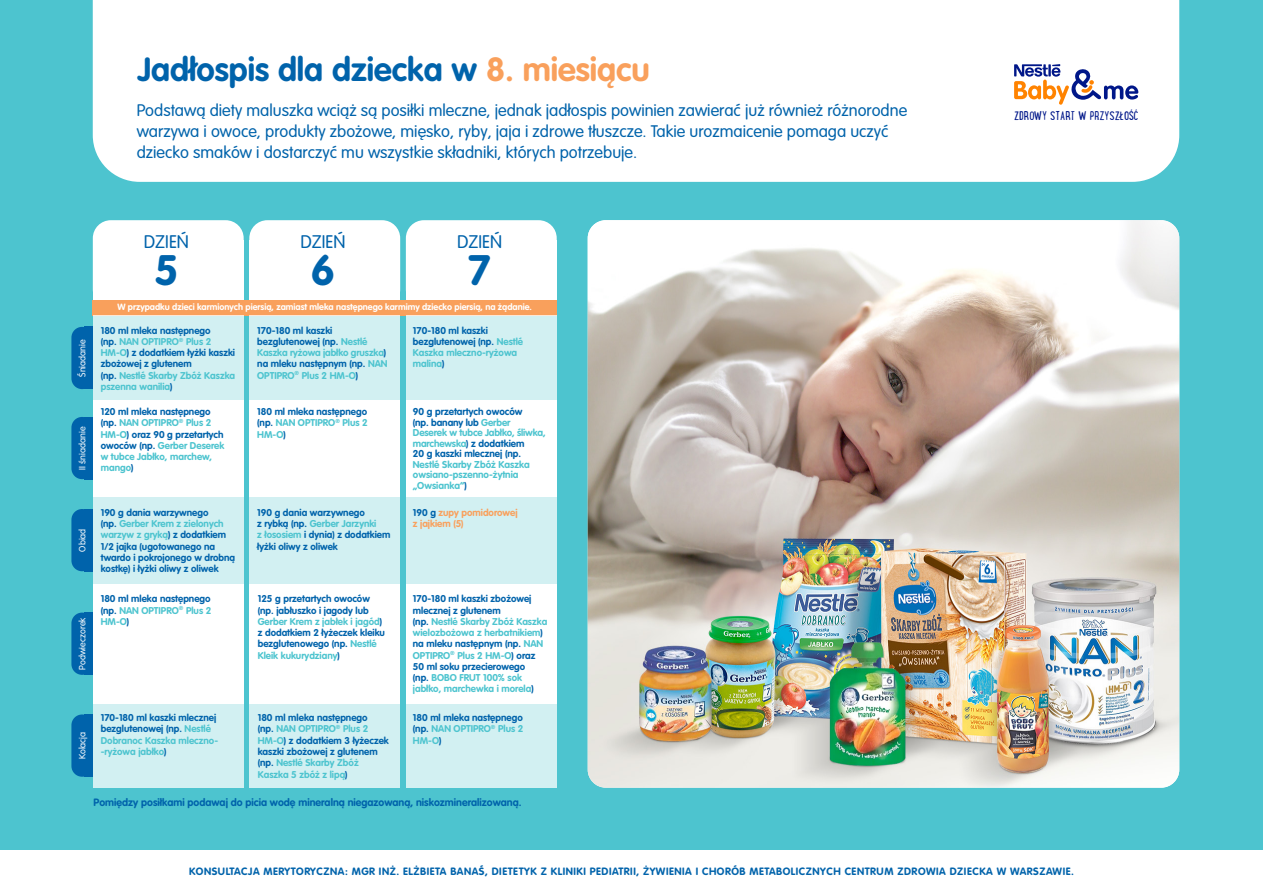
<style>
.page{position:relative;width:1263px;height:893px;background:#fff}
.page>*{position:absolute;margin:0;border:0;box-sizing:border-box;transform-origin:0 0}
.t1{font:700 42px "VAG Rounded LT Pro";color:#0063ab}
.t2{font:700 33px "VAG Rounded LT Pro";color:#0063ab}
.t3{font:300 18px "VAG Rounded LT Pro";color:#0063ab}
.t4{font:300 16.5px/21px "VAG Rounded LT Pro";color:#0063ab}
.t5{font:13.2px "Lunch Box";color:#001789}
.t6{font:700 10.5px "VAG Rounded LT Pro";letter-spacing:.05em;color:#0063ab}
.t7{font:700 10.5px "VAG Rounded LT Pro";color:#0063ab}
.t8{font:700 9.9px/10.5px "VAG Rounded LT Pro";letter-spacing:-.01em;color:#0063ab}
.t9{font:700 9.9px/10.5px "VAG Rounded LT Pro";color:#4dc4cf}
.t10{font:700 9.75px/11.2px "VAG Rounded LT Pro";color:#0063ab}
.t11{font:700 9.75px/11.2px "VAG Rounded LT Pro";color:#4dc4cf}
.t12{font:700 9.75px/11.2px "VAG Rounded LT Pro";color:#f9a05c}
.t13{font:700 9px "VAG Rounded LT Pro";color:#fff}
.t14{font:300 9px "VAG Rounded LT Pro";color:#fff}
.s1{color:#f9a05c}
.s2{color:#4dc4cf}
.s3{color:#0063ab}
</style>
<div class="page">
<div style="left:1px;top:1px;width:1261px;height:891px;background:#4dc4cf"></div>
<div style="left:71px;top:714px;width:22px;height:63px;background:#0063ab;border-radius:11px"></div>
<div style="left:71px;top:613px;width:22px;height:62px;background:#0063ab;border-radius:11px"></div>
<div style="left:71px;top:509px;width:22px;height:62px;background:#0063ab;border-radius:11px"></div>
<div style="left:71px;top:417px;width:22px;height:62px;background:#0063ab;border-radius:11px"></div>
<div style="left:71px;top:327px;width:22px;height:62px;background:#0063ab;border-radius:11px"></div>
<div style="left:84px;top:714px;width:9px;height:63px;background:#0063ab"></div>
<div style="left:84px;top:613px;width:9px;height:62px;background:#0063ab"></div>
<div style="left:84px;top:509px;width:9px;height:62px;background:#0063ab"></div>
<div style="left:84px;top:417px;width:9px;height:62px;background:#0063ab"></div>
<div style="left:84px;top:327px;width:9px;height:62px;background:#0063ab"></div>
<div style="left:93px;top:220px;width:151px;height:87px;background:#fff;border-radius:18px"></div>
<div style="left:249px;top:220px;width:151px;height:87px;background:#fff;border-radius:18px"></div>
<div style="left:406px;top:220px;width:151px;height:87px;background:#fff;border-radius:18px"></div>
<div style="left:93px;top:1px;width:1086px;height:181px;background:#fff"></div>
<div style="left:93px;top:241px;width:151px;height:67px;background:#fff"></div>
<div style="left:249px;top:241px;width:151px;height:67px;background:#fff"></div>
<div style="left:406px;top:241px;width:151px;height:67px;background:#fff"></div>
<div style="left:93px;top:300px;width:464px;height:15px;background:#f9a05c"></div>
<img style="left:588px;top:220px;width:591px;height:568px">
<div style="left:0;top:850px;width:1263px;height:43px;background:#fff"></div>
<div style="left:406px;top:315px;width:151px;height:86px;background:#d2f0f2"></div>
<div style="left:93px;top:315px;width:151px;height:86px;background:#d2f0f2"></div>
<div style="left:249px;top:315px;width:151px;height:86px;background:#d2f0f2"></div>
<div style="left:406px;top:703px;width:151px;height:85px;background:#d2f0f2"></div>
<div style="left:93px;top:703px;width:151px;height:85px;background:#d2f0f2"></div>
<div style="left:249px;top:703px;width:151px;height:85px;background:#d2f0f2"></div>
<div style="left:406px;top:400px;width:151px;height:96px;background:#fff"></div>
<div style="left:93px;top:400px;width:151px;height:96px;background:#fff"></div>
<div style="left:249px;top:400px;width:151px;height:96px;background:#fff"></div>
<div style="left:406px;top:584px;width:151px;height:119px;background:#fff"></div>
<div style="left:93px;top:584px;width:151px;height:119px;background:#fff"></div>
<div style="left:249px;top:584px;width:151px;height:119px;background:#fff"></div>
<div style="left:406px;top:496px;width:151px;height:88px;background:#d2f0f2"></div>
<div style="left:93px;top:496px;width:151px;height:88px;background:#d2f0f2"></div>
<div style="left:249px;top:496px;width:151px;height:88px;background:#d2f0f2"></div>
<svg style="left:1014px;top:64px;width:124px;height:41px;background:#cfc4ca"></svg>
<h2 class="t2" style="left:138px;top:48px;width:513px">Jadłospis dla dziecka w <span class="s1">8. miesiącu</span></h2>
<p class="t4" style="left:137px;top:100px;width:772px">Podstawą diety maluszka wciąż są posiłki mleczne, jednak jadłospis powinien zawierać już również różnorodne warzywa i owoce, produkty zbożowe, mięsko, ryby, jaja i zdrowe tłuszcze. Takie urozmaicenie pomaga uczyć dziecko smaków i dostarczyć mu wszystkie składniki, których potrzebuje.</p>
<h3 class="t3" style="left:144px;top:231px;width:47px">DZIEŃ</h3>
<h1 class="t1" style="left:154px;top:244px;width:26px">5</h1>
<h3 class="t3" style="left:300px;top:231px;width:47px">DZIEŃ</h3>
<h1 class="t1" style="left:311px;top:244px;width:26px">6</h1>
<h3 class="t3" style="left:457px;top:231px;width:47px">DZIEŃ</h3>
<h1 class="t1" style="left:468px;top:244px;width:24px">7</h1>
<p class="t14" style="left:77px;top:377px;width:39px;rotate:-90deg">Śniadanie</p>
<p class="t14" style="left:77px;top:470px;width:44px;rotate:-90deg">II śniadanie</p>
<p class="t14" style="left:77px;top:552px;width:25px;rotate:-90deg">Obiad</p>
<p class="t14" style="left:77px;top:670px;width:54px;rotate:-90deg">Podwieczorek</p>
<p class="t14" style="left:77px;top:759px;width:29px;rotate:-90deg">Kolacja</p>
<p class="t13" style="left:117px;top:302px;width:416px">W przypadku dzieci karmionych piersią, zamiast mleka następnego karmimy dziecko piersią, na żądanie.</p>
<p class="t10" style="left:101px;top:325px;width:136px">180 ml mleka następnego<br>(np. <span class="s2">NAN OPTIPRO</span><sup>®</sup> <span class="s2">Plus 2<br>HM-O</span>) z dodatkiem łyżki kaszki zbożowej z glutenem<br>(np. <span class="s2">Nestlé Skarby Zbóż Kaszka pszenna wanilia</span>)</p>
<p class="t10" style="left:257px;top:325px;width:132px">170-180 ml kaszki bezglutenowej (np. <span class="s2">Nestlé<br>Kaszka ryżowa jabłko gruszka</span>) na mleku następnym (np. <span class="s2">NAN<br>OPTIPRO</span><sup>®</sup> <span class="s2">Plus 2 HM-O</span>)</p>
<p class="t11" style="left:101px;top:406px;width:125px"><span class="s3">120 ml mleka następnego (np.</span> NAN OPTIPRO<sup>®</sup> Plus 2<br>HM-O<span class="s3">) oraz 90 g przetartych owoców (np.</span> Gerber Deserek w tubce Jabłko, marchew, mango<span class="s3">)</span></p>
<p class="t10" style="left:257px;top:406px;width:112px;text-align:justify">180 ml mleka następnego (np. <span class="s2">NAN OPTIPRO</span><sup>®</sup> <span class="s2">Plus 2<br>HM-O</span>)</p>
<p class="t10" style="left:101px;top:507px;width:136px">190 g dania warzywnego<br>(np. <span class="s2">Gerber Krem z zielonych warzyw z gryką</span>) z dodatkiem<br>1/2 jajka (ugotowanego na twardo i pokrojonego w drobną kostkę) i łyżki oliwy z oliwek</p>
<p class="t10" style="left:257px;top:507px;width:135px">190 g dania warzywnego<br>z rybką (np. <span class="s2">Gerber Jarzynki<br>z łososiem</span> i dynia) z dodatkiem łyżki oliwy z oliwek</p>
<p class="t10" style="left:101px;top:594px;width:112px;text-align:justify">180 ml mleka następnego (np. <span class="s2">NAN OPTIPRO</span><sup>®</sup> <span class="s2">Plus 2<br>HM-O</span>)</p>
<p class="t10" style="left:258px;top:594px;width:129px">125 g przetartych owoców (np. jabłuszko i jagody lub<br><span class="s2">Gerber Krem z jabłek i jagód</span>) z dodatkiem 2 łyżeczek kleiku bezglutenowego (np. <span class="s2">Nestlé<br>Kleik kukurydziany</span>)</p>
<p class="t10" style="left:101px;top:712px;width:119px">170-180 ml kaszki mlecznej bezglutenowej (np. <span class="s2">Nestlé<br>Dobranoc Kaszka mleczno--ryżowa jabłko</span>)</p>
<p class="t10" style="left:258px;top:712px;width:133px">180 ml mleka następnego<br>(np. <span class="s2">NAN OPTIPRO</span><sup>®</sup> <span class="s2">Plus 2<br>HM-O</span>) z dodatkiem 3 łyżeczek kaszki zbożowej z glutenem (np. <span class="s2">Nestlé Skarby Zbóż<br>Kaszka 5 zbóż z lipą</span>)</p>
<p class="t10" style="left:413px;top:325px;width:112px">170-180 ml kaszki bezglutenowej (np. <span class="s2">Nestlé<br>Kaszka mleczno-ryżowa malina</span>)</p>
<p class="t8" style="left:413px;top:406px;width:134px">90 g przetartych owoców<br>(np. banany lub <span class="s2">Gerber<br>Deserek w tubce Jabłko, śliwka, marchewska</span>) z dodatkiem<br>20 g kaszki mlecznej (np.</p>
<p class="t9" style="left:413px;top:459px;width:118px">Nestlé Skarby Zbóż Kaszka owsiano-pszenno-żytnia „Owsianka”<span class="s3">)</span></p>
<p class="t12" style="left:413px;top:507px;width:106px"><span class="s3">190 g</span> zupy pomidorowej z jajkiem (5)</p>
<p class="t11" style="left:413px;top:594px;width:136px"><span class="s3">170-180 ml kaszki zbożowej mlecznej z glutenem<br>(np.</span> Nestlé Skarby Zbóż Kaszka wielozbożowa z herbatnikiem<span class="s3">) na mleku następnym (np.</span> NAN<br>OPTIPRO<sup>®</sup> Plus 2 HM-O<span class="s3">) oraz<br>50 ml soku przecierowego<br>(np.</span> BOBO FRUT 100% sok jabłko, marchewka i morela<span class="s3">)</span></p>
<p class="t10" style="left:413px;top:712px;width:112px;text-align:justify">180 ml mleka następnego (np. <span class="s2">NAN OPTIPRO</span><sup>®</sup> <span class="s2">Plus 2<br>HM-O</span>)</p>
<p class="t7" style="left:94px;top:795px;width:429px">Pomiędzy posiłkami podawaj do picia wodę mineralną niegazowaną, niskozmineralizowaną.</p>
<h3 class="t5" style="left:1014px;top:106px;width:126px">ZDROWY START W PRZYSZŁOŚĆ</h3>
<p class="t6" style="left:189px;top:865px;width:886px">KONSULTACJA MERYTORYCZNA: MGR INŻ. ELŻBIETA BANAŚ, DIETETYK Z KLINIKI PEDIATRII, ŻYWIENIA I CHORÓB METABOLICZNYCH CENTRUM ZDROWIA DZIECKA W WARSZAWIE.</p>
</div>
